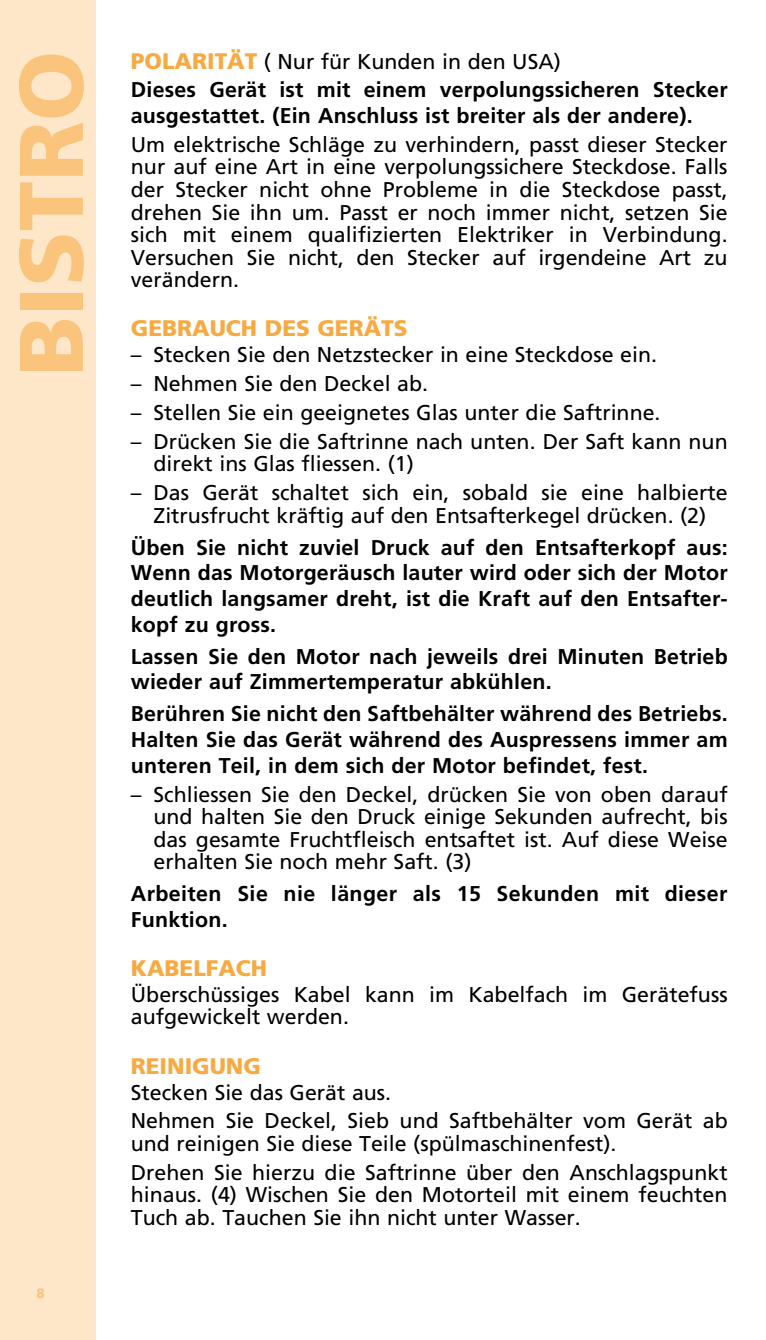
<style>
.page{position:relative;width:766px;height:1340px;background:#fff}
.page>*{position:absolute;margin:0;border:0;box-sizing:border-box;transform-origin:0 0}
.t1{font:900 90px "Frutiger";color:#fac47d}
.t2{font:900 22.5px "Frutiger";color:#f7aa42}
.t3{font:21.38px/22.5px "Frutiger";color:#000}
.t4{font:700 21.38px/25.7px "Frutiger";letter-spacing:.01em;color:#000}
.t5{font:900 13.5px "Frutiger";color:#fac47d}
.s1{font-weight:900;font-size:22.5px;color:#f7aa42}
.s2{font-weight:400}
</style>
<div class="page">
<div style="left:0;top:0;width:96px;height:1339px;background:#fee7c9"></div>
<h1 class="t1" style="left:12px;top:376px;width:327px;rotate:-90deg">BISTRO</h1>
<p class="t4" style="left:131px;top:48px;width:598px;line-height:28.8px"><span class="s1">POLARITÄT</span> <span class="s2">( Nur für Kunden in den USA)<br></span>Dieses Gerät ist mit einem verpolungssicheren Stecker</p>
<p class="t4" style="left:131px;top:104px;width:563px">ausgestattet. (Ein Anschluss ist breiter als der andere).</p>
<p class="t3" style="left:131px;top:135px;width:598px;text-align:justify">Um elektrische Schläge zu verhindern, passt dieser Stecker nur auf eine Art in eine verpolungssichere Steckdose. Falls der Stecker nicht ohne Probleme in die Steckdose passt, drehen Sie ihn um. Passt er noch immer nicht, setzen Sie sich mit einem qualifizierten Elektriker in Verbindung.<br>Versuchen Sie nicht, den Stecker auf irgendeine Art zu verändern.</p>
<p class="t2" style="left:131px;top:318px;width:278px">GEBRAUCH DES GERÄTS</p>
<p class="t3" style="left:131px;top:345px;width:527px">– Stecken Sie den Netzstecker in eine Steckdose ein.</p>
<p class="t3" style="left:131px;top:374px;width:299px">– Nehmen Sie den Deckel ab.</p>
<p class="t3" style="left:131px;top:403px;width:531px">– Stellen Sie ein geeignetes Glas unter die Saftrinne.</p>
<p class="t3" style="left:153px;top:431px;width:575px;text-indent:-23px">– Drücken Sie die Saftrinne nach unten. Der Saft kann nun direkt ins Glas fliessen. (1)</p>
<p class="t3" style="left:131px;top:483px;width:598px;text-align:center">– Das Gerät schaltet sich ein, sobald sie eine halbierte<br>Zitrusfrucht kräftig auf den Entsafterkegel drücken. (2)</p>
<p class="t4" style="left:131px;top:536px;width:598px;text-align:justify">Üben Sie nicht zuviel Druck auf den Entsafterkopf aus:<br>Wenn das Motorgeräusch lauter wird oder sich der Motor deutlich langsamer dreht, ist die Kraft auf den Entsafter&shy;kopf zu gross.</p>
<p class="t4" style="left:131px;top:645px;width:598px">Lassen Sie den Motor nach jeweils drei Minuten Betrieb wieder auf Zimmertemperatur abkühlen.</p>
<p class="t4" style="left:131px;top:702px;width:598px;text-align:justify">Berühren Sie nicht den Saftbehälter während des Betriebs.<br>Halten Sie das Gerät während des Auspressens immer am unteren Teil, in dem sich der Motor befindet, fest.</p>
<p class="t3" style="left:153px;top:784px;width:575px;text-align:justify;text-indent:-23px">– Schliessen Sie den Deckel, drücken Sie von oben darauf und halten Sie den Druck einige Sekunden aufrecht, bis das gesamte Fruchtfleisch entsaftet ist. Auf diese Weise erhalten Sie noch mehr Saft. (3)</p>
<p class="t4" style="left:131px;top:882px;width:598px">Arbeiten Sie nie länger als 15 Sekunden mit dieser<br>Funktion.</p>
<p class="t2" style="left:131px;top:958px;width:138px">KABELFACH</p>
<p class="t3" style="left:131px;top:984px;width:598px">Überschüssiges Kabel kann im Kabelfach im Gerätefuss aufgewickelt werden.</p>
<p class="t2" style="left:131px;top:1056px;width:132px">REINIGUNG</p>
<p class="t3" style="left:131px;top:1079px;width:598px;line-height:28.8px">Stecken Sie das Gerät aus.<br>Nehmen Sie Deckel, Sieb und Saftbehälter vom Gerät ab</p>
<p class="t3" style="left:131px;top:1130px;width:598px;line-height:28.8px">und reinigen Sie diese Teile (spülmaschinenfest).<br>Drehen Sie hierzu die Saftrinne über den Anschlagspunkt</p>
<p class="t3" style="left:131px;top:1185px;width:598px">hinaus. (4) Wischen Sie den Motorteil mit einem feuchten<br>Tuch ab. Tauchen Sie ihn nicht unter Wasser.</p>
<p class="t5" style="left:36px;top:1287px;width:10px">8</p>
</div>
